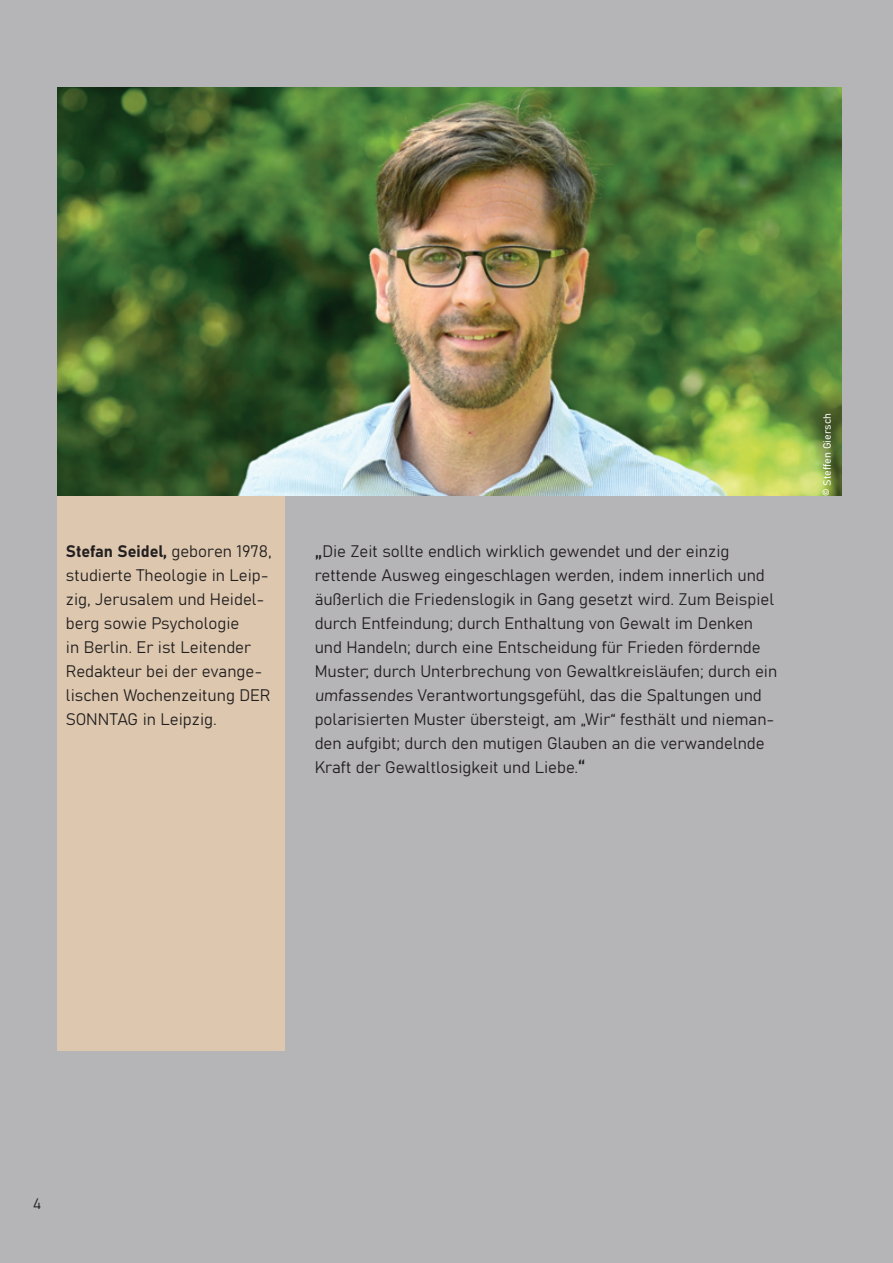
<style>
.page{position:relative;width:893px;height:1263px;background:#b5b4b7}
.page>*{position:absolute;margin:0;border:0;box-sizing:border-box;transform-origin:0 0}
.Zitat{font:16.5px/24px "Bahnschrift";color:#231f20}
.Vita{font:16.5px/24px "Bahnschrift";color:#231f20}
.t1{font:15px "Bahnschrift";color:#231f20}
.Text{font:10.5px "Bahnschrift";color:#fff}
.s1{font-size:24px}
</style>
<div class="page">
<img style="left:57px;top:87px;width:784px;height:409px">
<div style="left:57px;top:496px;width:228px;height:554px;background:#ddc8af"></div>
<p class="Vita" style="left:66px;top:538px;width:207px">Stefan Seidel, geboren 1978, studierte Theologie in Leip&shy;zig, Jerusalem und Heidel&shy;berg sowie Psychologie<br>in Berlin. Er ist Leitender<br>Redakteur bei der evange&shy;lischen Wochenzeitung DER<br>SONNTAG in Leipzig.</p>
<p class="Zitat" style="left:315px;top:538px;width:464px"><span class="s1">„</span>Die Zeit sollte endlich wirklich gewendet und der einzig rettende Ausweg eingeschlagen werden, indem innerlich und äußerlich die Friedenslogik in Gang gesetzt wird. Zum Beispiel durch Entfeindung; durch Enthaltung von Gewalt im Denken und Handeln; durch eine Entscheidung für Frieden fördernde Muster; durch Unterbrechung von Gewaltkreisläufen; durch ein umfassendes Verantwortungsgefühl, das die Spaltungen und polarisierten Muster übersteigt, am „Wir“ festhält und nieman&shy;den aufgibt; durch den mutigen Glauben an die verwandelnde Kraft der Gewaltlosigkeit und Liebe.<span class="s1">“</span></p>
<p class="Text" style="left:819px;top:496px;width:84px;rotate:-90deg">© Steffen Giersch</p>
<p class="t1" style="left:33px;top:1192px;width:10px">4</p>
</div>
